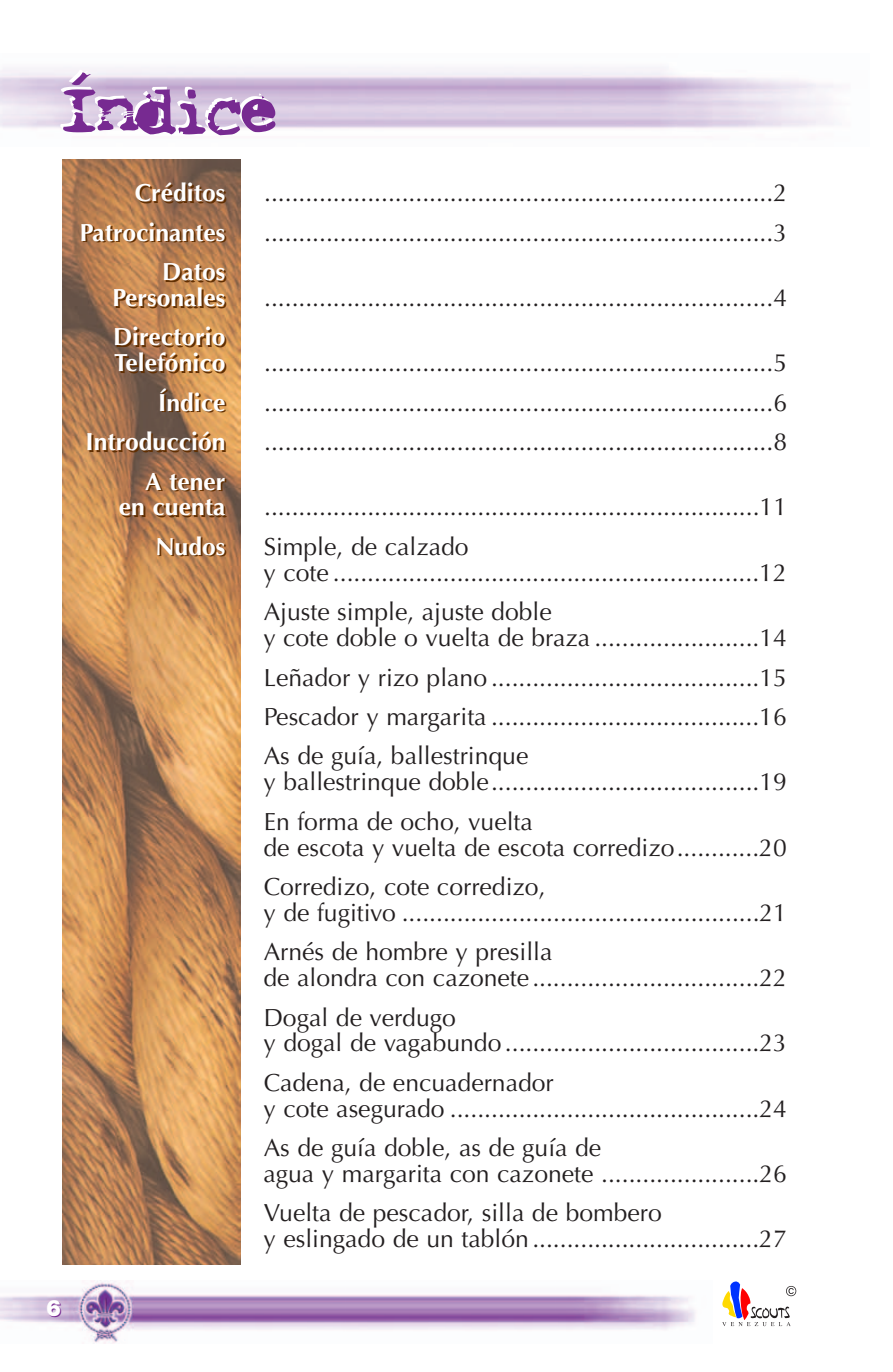
<style>
.page{position:relative;width:893px;height:1372px;background:#fff}
.page>*{position:absolute;margin:0;border:0;box-sizing:border-box;transform-origin:0 0}
.t1{font:24.75px/39.4px "Optima";color:#231f20}
.t2{font:700 24.75px/25.9px "Optima";color:#fff;text-align:right}
.t3{font:900 22.5px "Helvetica Neue";color:#772a91}
</style>
<div class="page">
<svg style="left:60px;top:70px;width:215px;height:65px"></svg>
<img style="left:63px;top:159px;width:177px;height:1105px">
<img style="left:0;top:1280px;width:696px;height:63px">
<svg style="left:722px;top:1281px;width:74px;height:44px"></svg>
<p class="t3" style="left:47px;top:1300px;width:17px">6</p>
<p class="t2" style="left:135px;top:182px;width:92px">Créditos</p>
<p class="t1" style="left:264px;top:176px;width:524px">..........................................................................2</p>
<p class="t2" style="left:80px;top:222px;width:147px">Patrocinantes</p>
<p class="t1" style="left:264px;top:215px;width:524px">..........................................................................3</p>
<p class="t2" style="left:112px;top:261px;width:115px">Datos<br>Personales</p>
<p class="t1" style="left:264px;top:280px;width:524px">..........................................................................4</p>
<p class="t2" style="left:113px;top:326px;width:114px;text-align:left">Directorio<br>Telefónico</p>
<p class="t1" style="left:264px;top:345px;width:524px">..........................................................................5</p>
<p class="t2" style="left:158px;top:392px;width:69px">Índice</p>
<p class="t1" style="left:264px;top:385px;width:524px">..........................................................................6</p>
<p class="t2" style="left:86px;top:431px;width:141px">Introducción</p>
<p class="t1" style="left:264px;top:424px;width:524px">..........................................................................8</p>
<p class="t2" style="left:119px;top:470px;width:108px">A tener en cuenta</p>
<p class="t1" style="left:264px;top:490px;width:524px">........................................................................11</p>
<p class="t2" style="left:155px;top:536px;width:72px">Nudos</p>
<p class="t1" style="left:263px;top:536px;width:525px;line-height:25.9px">Simple, de calzado<br>y cote ..............................................................12</p>
<p class="t1" style="left:263px;top:601px;width:525px;line-height:25.9px">Ajuste simple, ajuste doble<br>y cote doble o vuelta de braza ........................14</p>
<p class="t1" style="left:264px;top:659px;width:525px;text-align:justify">Leñador y rizo plano .......................................15<br>Pescador y margarita .......................................16<br>As de guía, ballestrinque</p>
<p class="t1" style="left:263px;top:764px;width:525px">y ballestrinque doble.......................................19<br>En forma de ocho, vuelta</p>
<p class="t1" style="left:263px;top:829px;width:525px">de escota y vuelta de escota corredizo............20<br>Corredizo, cote corredizo,</p>
<p class="t1" style="left:263px;top:895px;width:525px">y de fugitivo ....................................................21<br>Arnés de hombre y presilla</p>
<p class="t1" style="left:263px;top:960px;width:525px">de alondra con cazonete .................................22<br>Dogal de verdugo</p>
<p class="t1" style="left:263px;top:1025px;width:525px">y dogal de vagabundo.....................................23<br>Cadena, de encuadernador</p>
<p class="t1" style="left:263px;top:1090px;width:525px">y cote asegurado .............................................24<br>As de guía doble, as de guía de</p>
<p class="t1" style="left:263px;top:1156px;width:525px">agua y margarita con cazonete .......................26<br>Vuelta de pescador, silla de bombero</p>
<p class="t1" style="left:263px;top:1221px;width:525px">y eslingado de un tablón .................................27</p>
</div>
